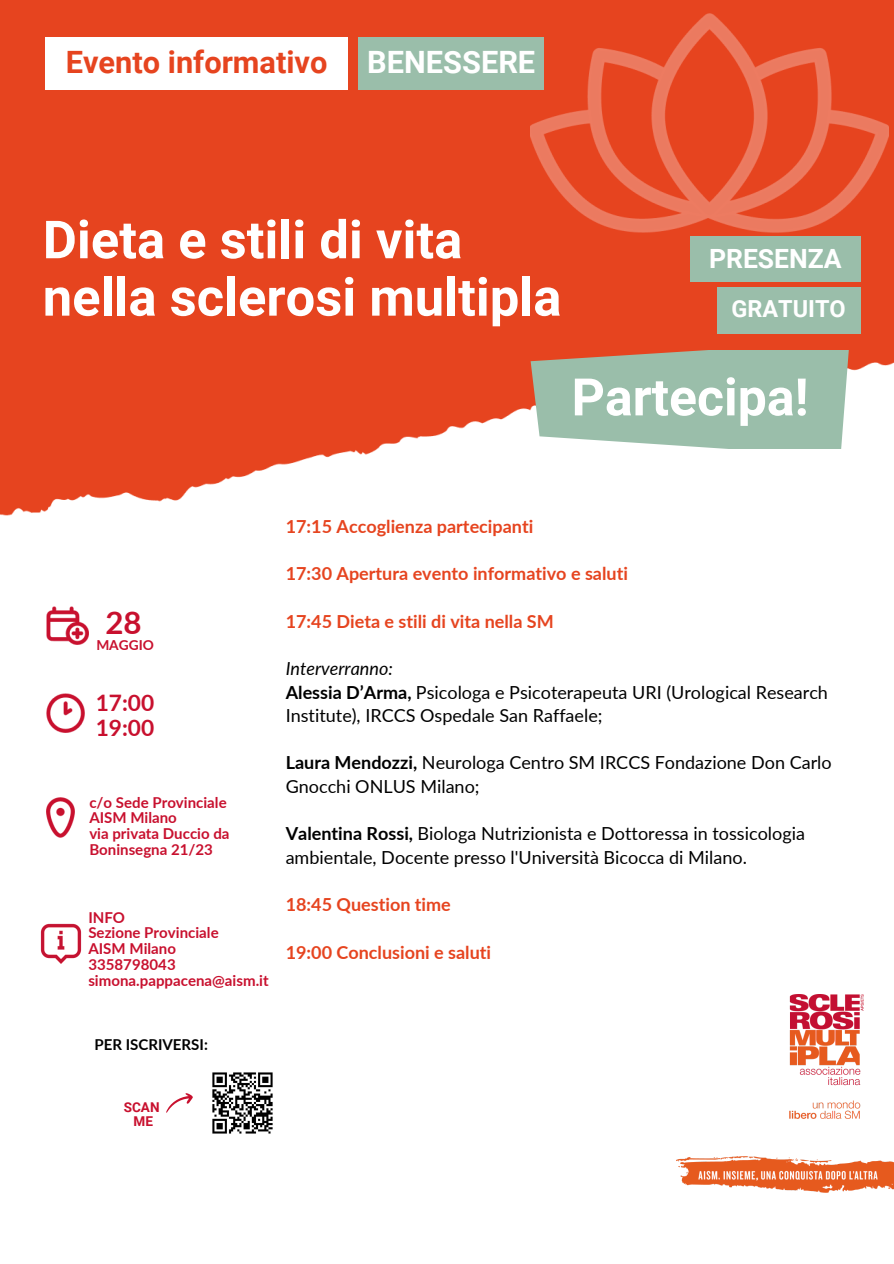
<style>
.page{position:relative;width:894px;height:1264px;background:#fff}
.page>*{position:absolute;margin:0;border:0;box-sizing:border-box;transform-origin:0 0}
.t1{font:700 52.5px "Roboto";color:#fff}
.t2{font:700 51.75px "Roboto";color:#fff}
.t3{font:700 31.2px "Lato";color:#c8102e}
.t4{font:700 30.75px "Roboto";color:#e6441f}
.t5{font:700 30.75px "Roboto";color:#fff}
.t6{font:700 26.55px "Roboto";color:#fff}
.t7{font:700 23.55px "Roboto";color:#fff}
.t8{font:700 22.65px/25.3px "Lato";color:#c8102e}
.t9{font:18px/23.7px "Lato";color:#000}
.t10{font:700 18px "Lato";color:#e6441f}
.t11{font:italic 18px "Lato";color:#000}
.t12{font:700 15px/15.8px "Lato";color:#c8102e}
.t13{font:700 15px "Lato";color:#000}
.t14{font:700 13.8px "Lato";color:#c8102e}
.t15{font:700 13.5px "Roboto";color:#c8102e}
.s1{font-weight:700}
</style>
<div class="page">
<div style="left:0;top:0;width:893px;height:1263px;background:#e6441f"></div>
<div style="left:0;top:625px;width:892px;height:638px;background:#fff"></div>
<img style="left:0;top:362px;width:893px;height:369px">
<div style="left:45px;top:37px;width:303px;height:53px;background:#fff"></div>
<div style="left:358px;top:37px;width:186px;height:53px;background:#9abeaa"></div>
<div style="left:716px;top:287px;width:144px;height:46px;background:#9abeaa"></div>
<div style="left:690px;top:237px;width:170px;height:45px;background:#9abeaa"></div>
<img style="left:676px;top:994px;width:217px;height:198px">
<img style="left:47px;top:797px;width:28px;height:40px">
<img style="left:47px;top:694px;width:38px;height:38px">
<img style="left:40px;top:923px;width:42px;height:41px">
<svg style="left:530px;top:350px;width:319px;height:98px;background:#a2bca9"></svg>
<img style="left:530px;top:13px;width:358px;height:240px">
<img style="left:47px;top:606px;width:41px;height:38px">
<svg style="left:166px;top:1093px;width:27px;height:19px"></svg>
<img style="left:212px;top:1072px;width:61px;height:62px">
<h2 class="t4" style="left:66px;top:45px;width:263px">Evento informativo</h2>
<h1 class="t5" style="left:367px;top:45px;width:169px">BENESSERE</h1>
<p class="t1" style="left:43px;top:209px;width:421px">Dieta e stili di vita</p>
<p class="t1" style="left:43px;top:267px;width:520px">nella sclerosi multipla</p>
<h5 class="t6" style="left:708px;top:243px;width:134px">PRESENZA</h5>
<h4 class="t7" style="left:731px;top:295px;width:116px">GRATUITO</h4>
<p class="t2" style="left:571px;top:367px;width:238px">Partecipa!</p>
<p class="t3" style="left:105px;top:603px;width:38px">28</p>
<p class="t14" style="left:96px;top:636px;width:59px">MAGGIO</p>
<p class="t8" style="left:96px;top:689px;width:60px">17:00<br>19:00</p>
<p class="t12" style="left:89px;top:794px;width:139px">c/o Sede Provinciale<br>AISM Milano</p>
<p class="t12" style="left:89px;top:825px;width:142px">via privata Duccio da<br>Boninsegna 21/23</p>
<h6 class="t12" style="left:88px;top:908px;width:38px">INFO</h6>
<h6 class="t12" style="left:88px;top:924px;width:132px">Sezione Provinciale</h6>
<h4 class="t12" style="left:88px;top:940px;width:89px">AISM Milano</h4>
<p class="t12" style="left:88px;top:956px;width:89px">3358798043</p>
<h5 class="t12" style="left:88px;top:971px;width:182px">simona.pappacena@aism.it</h5>
<p class="t10" style="left:285px;top:515px;width:249px">17:15 Accoglienza partecipanti</p>
<p class="t10" style="left:285px;top:562px;width:344px">17:30 Apertura evento informativo e saluti</p>
<p class="t10" style="left:285px;top:610px;width:269px">17:45 Dieta e stili di vita nella SM</p>
<p class="t11" style="left:285px;top:657px;width:109px">Interverranno:</p>
<p class="t9" style="left:285px;top:679px;width:543px"><span class="s1">Alessia D’Arma,</span> Psicologa e Psicoterapeuta URI (Urological Research<br>Institute), IRCCS Ospedale San Raffaele;</p>
<p class="t9" style="left:285px;top:750px;width:547px"><span class="s1">Laura Mendozzi,</span> Neurologa Centro SM IRCCS Fondazione Don Carlo<br>Gnocchi ONLUS Milano;</p>
<p class="t9" style="left:285px;top:821px;width:520px"><span class="s1">Valentina Rossi,</span> Biologa Nutrizionista e Dottoressa in tossicologia ambientale, Docente presso l'Università Bicocca di Milano.</p>
<p class="t10" style="left:285px;top:893px;width:167px">18:45 Question time</p>
<p class="t10" style="left:285px;top:940px;width:207px">19:00 Conclusioni e saluti</p>
<p class="t13" style="left:94px;top:1035px;width:115px">PER ISCRIVERSI:</p>
<h6 class="t15" style="left:124px;top:1099px;width:37px">SCAN</h6>
<h6 class="t15" style="left:134px;top:1113px;width:21px">ME</h6>
</div>
